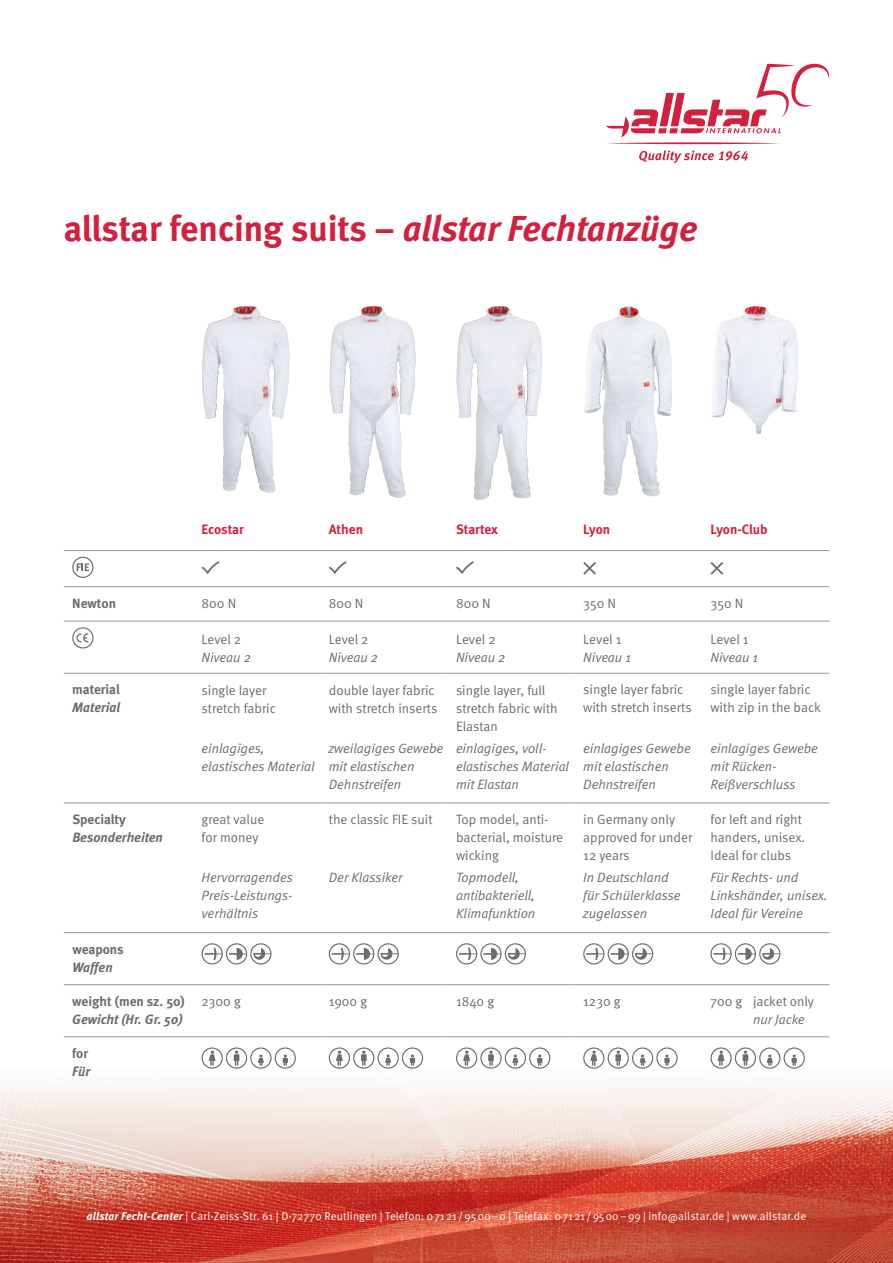
<style>
.page{position:relative;width:893px;height:1263px;background:#fff}
.page>*{position:absolute;margin:0;border:0;box-sizing:border-box;transform-origin:0 0}
.t1{font:700 36px "Meta";letter-spacing:-.005em;color:#d1213e}
.t2{font:italic 13.5px/18px "Meta Normal";color:#6c6d70}
.t3{font:13.5px/18px "Meta Normal";color:#6c6d70}
.t4{font:700 13.5px "Meta";color:#6c6d70}
.t5{font:italic 700 13.5px "Meta";color:#6c6d70}
.t6{font:700 13.5px "Meta";letter-spacing:-.005em;color:#d1213e}
.t7{font:11.25px "Meta Normal";letter-spacing:.015em;color:#fff}
.s1{font-style:italic}
.s2{font-family:"Meta";font-weight:700;font-style:italic}
</style>
<div class="page">
<img style="left:0;top:1036px;width:893px;height:227px">
<hr style="left:64px;top:550px;width:129px;height:1px;background:#939598">
<hr style="left:193px;top:550px;width:127px;height:1px;background:#939598">
<hr style="left:320px;top:550px;width:127px;height:1px;background:#939598">
<hr style="left:447px;top:550px;width:128px;height:1px;background:#939598">
<hr style="left:575px;top:550px;width:127px;height:1px;background:#939598">
<hr style="left:702px;top:550px;width:127px;height:1px;background:#939598">
<hr style="left:64px;top:586px;width:129px;height:1px;background:#939598">
<hr style="left:193px;top:586px;width:127px;height:1px;background:#939598">
<hr style="left:320px;top:586px;width:127px;height:1px;background:#939598">
<hr style="left:447px;top:586px;width:128px;height:1px;background:#939598">
<hr style="left:575px;top:586px;width:127px;height:1px;background:#939598">
<hr style="left:702px;top:586px;width:127px;height:1px;background:#939598">
<hr style="left:64px;top:621px;width:129px;height:1px;background:#939598">
<hr style="left:193px;top:621px;width:127px;height:1px;background:#939598">
<hr style="left:320px;top:621px;width:127px;height:1px;background:#939598">
<hr style="left:447px;top:621px;width:128px;height:1px;background:#939598">
<hr style="left:575px;top:621px;width:127px;height:1px;background:#939598">
<hr style="left:702px;top:621px;width:127px;height:1px;background:#939598">
<hr style="left:64px;top:673px;width:129px;height:1px;background:#939598">
<hr style="left:193px;top:673px;width:127px;height:1px;background:#939598">
<hr style="left:320px;top:673px;width:127px;height:1px;background:#939598">
<hr style="left:447px;top:673px;width:128px;height:1px;background:#939598">
<hr style="left:575px;top:673px;width:127px;height:1px;background:#939598">
<hr style="left:702px;top:673px;width:127px;height:1px;background:#939598">
<hr style="left:64px;top:802px;width:129px;height:1px;background:#939598">
<hr style="left:193px;top:802px;width:127px;height:1px;background:#939598">
<hr style="left:320px;top:802px;width:127px;height:1px;background:#939598">
<hr style="left:447px;top:802px;width:128px;height:1px;background:#939598">
<hr style="left:575px;top:802px;width:127px;height:1px;background:#939598">
<hr style="left:702px;top:802px;width:127px;height:1px;background:#939598">
<hr style="left:64px;top:932px;width:129px;height:1px;background:#939598">
<hr style="left:193px;top:932px;width:127px;height:1px;background:#939598">
<hr style="left:320px;top:932px;width:127px;height:1px;background:#939598">
<hr style="left:447px;top:932px;width:128px;height:1px;background:#939598">
<hr style="left:575px;top:932px;width:127px;height:1px;background:#939598">
<hr style="left:702px;top:932px;width:127px;height:1px;background:#939598">
<hr style="left:64px;top:984px;width:129px;height:1px;background:#939598">
<hr style="left:193px;top:984px;width:127px;height:1px;background:#939598">
<hr style="left:320px;top:984px;width:127px;height:1px;background:#939598">
<hr style="left:447px;top:984px;width:128px;height:1px;background:#939598">
<hr style="left:575px;top:984px;width:127px;height:1px;background:#939598">
<hr style="left:702px;top:984px;width:127px;height:1px;background:#939598">
<hr style="left:64px;top:1036px;width:129px;height:1px;background:#939598">
<hr style="left:193px;top:1036px;width:127px;height:1px;background:#939598">
<hr style="left:320px;top:1036px;width:127px;height:1px;background:#939598">
<hr style="left:447px;top:1036px;width:128px;height:1px;background:#939598">
<hr style="left:575px;top:1036px;width:127px;height:1px;background:#939598">
<hr style="left:702px;top:1036px;width:127px;height:1px;background:#939598">
<svg style="left:72px;top:557px;width:22px;height:21px"></svg>
<svg style="left:201px;top:561px;width:19px;height:13px"></svg>
<svg style="left:329px;top:561px;width:18px;height:13px"></svg>
<svg style="left:456px;top:561px;width:18px;height:13px"></svg>
<svg style="left:583px;top:562px;width:13px;height:13px"></svg>
<svg style="left:710px;top:562px;width:13px;height:13px"></svg>
<svg style="left:72px;top:627px;width:22px;height:21px"></svg>
<svg style="left:202px;top:943px;width:70px;height:21px"></svg>
<svg style="left:329px;top:943px;width:70px;height:21px"></svg>
<svg style="left:456px;top:943px;width:70px;height:21px"></svg>
<svg style="left:583px;top:943px;width:70px;height:21px"></svg>
<svg style="left:710px;top:943px;width:70px;height:21px"></svg>
<svg style="left:201px;top:1047px;width:95px;height:22px"></svg>
<svg style="left:329px;top:1047px;width:94px;height:22px"></svg>
<svg style="left:456px;top:1047px;width:94px;height:22px"></svg>
<svg style="left:583px;top:1047px;width:95px;height:22px"></svg>
<svg style="left:710px;top:1047px;width:95px;height:22px"></svg>
<svg style="left:639px;top:150px;width:109px;height:13px"></svg>
<svg style="left:606px;top:64px;width:223px;height:80px"></svg>
<img style="left:223px;top:338px;width:53px;height:155px">
<img style="left:202px;top:306px;width:69px;height:128px">
<img style="left:348px;top:337px;width:58px;height:161px">
<img style="left:330px;top:306px;width:69px;height:128px">
<img style="left:474px;top:336px;width:56px;height:164px">
<img style="left:457px;top:306px;width:68px;height:128px">
<img style="left:603px;top:331px;width:57px;height:165px">
<img style="left:584px;top:306px;width:46px;height:107px">
<img style="left:711px;top:306px;width:50px;height:128px">
<h1 class="t1" style="left:64px;top:207px;width:635px">allstar fencing suits – <span class="s1">allstar Fechtanzüge</span></h1>
<p class="t6" style="left:202px;top:521px;width:44px">Ecostar</p>
<p class="t6" style="left:329px;top:521px;width:36px">Athen</p>
<p class="t6" style="left:456px;top:521px;width:43px">Startex</p>
<p class="t6" style="left:583px;top:521px;width:28px">Lyon</p>
<p class="t6" style="left:710px;top:521px;width:59px">Lyon-Club</p>
<p class="t4" style="left:72px;top:595px;width:45px">Newton</p>
<p class="t3" style="left:202px;top:594px;width:36px">800 N</p>
<p class="t3" style="left:329px;top:594px;width:36px">800 N</p>
<p class="t3" style="left:456px;top:594px;width:36px">800 N</p>
<p class="t3" style="left:583px;top:594px;width:34px">350 N</p>
<p class="t3" style="left:710px;top:594px;width:34px">350 N</p>
<p class="t3" style="left:202px;top:630px;width:41px">Level 2</p>
<p class="t2" style="left:202px;top:648px;width:51px">Niveau 2</p>
<p class="t3" style="left:329px;top:630px;width:41px">Level 2</p>
<p class="t2" style="left:329px;top:648px;width:51px">Niveau 2</p>
<p class="t3" style="left:456px;top:630px;width:41px">Level 2</p>
<p class="t2" style="left:456px;top:648px;width:51px">Niveau 2</p>
<p class="t3" style="left:583px;top:630px;width:40px">Level 1</p>
<p class="t2" style="left:583px;top:648px;width:49px">Niveau 1</p>
<p class="t3" style="left:710px;top:630px;width:40px">Level 1</p>
<p class="t2" style="left:710px;top:648px;width:49px">Niveau 1</p>
<p class="t4" style="left:72px;top:682px;width:49px">material</p>
<p class="t5" style="left:72px;top:700px;width:49px">Material</p>
<p class="t4" style="left:72px;top:811px;width:55px">Specialty</p>
<p class="t5" style="left:72px;top:829px;width:92px">Besonderheiten</p>
<p class="t4" style="left:72px;top:941px;width:53px">weapons</p>
<p class="t5" style="left:72px;top:959px;width:42px">Waffen</p>
<p class="t4" style="left:72px;top:993px;width:114px">weight (men sz. 50)</p>
<p class="t5" style="left:72px;top:1011px;width:112px">Gewicht (Hr. Gr. 50)</p>
<p class="t4" style="left:72px;top:1045px;width:17px">for</p>
<p class="t5" style="left:72px;top:1063px;width:19px">Für</p>
<p class="t3" style="left:202px;top:681px;width:76px">single layer stretch fabric</p>
<p class="t2" style="left:202px;top:739px;width:115px">einlagiges, elastisches Material</p>
<p class="t3" style="left:202px;top:810px;width:64px">great value for money</p>
<p class="t2" style="left:202px;top:868px;width:93px;text-align:justify">Hervorragendes Preis-Leistungs&shy;verhältnis</p>
<p class="t3" style="left:329px;top:681px;width:110px">double layer fabric with stretch inserts</p>
<p class="t2" style="left:329px;top:739px;width:116px">zweilagiges Gewebe mit elastischen<br>Dehnstreifen</p>
<p class="t3" style="left:329px;top:810px;width:105px">the classic FIE suit</p>
<p class="t2" style="left:329px;top:868px;width:75px">Der Klassiker</p>
<p class="t3" style="left:456px;top:681px;width:103px">single layer, full stretch fabric with<br>Elastan</p>
<p class="t2" style="left:456px;top:739px;width:115px">einlagiges, voll&shy;elastisches Material mit Elastan</p>
<p class="t3" style="left:456px;top:810px;width:109px">Top model, anti&shy;bacterial, moisture wicking</p>
<p class="t2" style="left:456px;top:868px;width:81px">Topmodell, antibakteriell,<br>Klimafunktion</p>
<p class="t3" style="left:583px;top:681px;width:110px">single layer fabric with stretch inserts</p>
<p class="t2" style="left:583px;top:739px;width:109px">einlagiges Gewebe mit elastischen<br>Dehnstreifen</p>
<p class="t3" style="left:583px;top:810px;width:110px">in Germany only approved for under<br>12 years</p>
<p class="t2" style="left:583px;top:868px;width:99px">In Deutschland für Schülerklasse zugelassen</p>
<p class="t3" style="left:710px;top:681px;width:112px">single layer fabric with zip in the back</p>
<p class="t2" style="left:710px;top:739px;width:109px">einlagiges Gewebe mit Rücken-<br>Reißverschluss</p>
<p class="t3" style="left:710px;top:810px;width:96px">for left and right handers, unisex.<br>Ideal for clubs</p>
<p class="t2" style="left:710px;top:868px;width:118px">Für Rechts- und<br>Linkshänder, unisex.<br>Ideal für Vereine</p>
<p class="t3" style="left:202px;top:992px;width:41px">2300 g</p>
<p class="t3" style="left:329px;top:992px;width:40px">1900 g</p>
<p class="t3" style="left:456px;top:992px;width:40px">1840 g</p>
<p class="t3" style="left:583px;top:992px;width:39px">1230 g</p>
<p class="t3" style="left:710px;top:992px;width:105px">700 g jacket only</p>
<p class="t2" style="left:753px;top:1010px;width:53px">nur Jacke</p>
<p class="t7" style="left:87px;top:1210px;width:721px"><span class="s2">allstar Fecht-Center</span> | Carl-Zeiss-Str. 61 | D-72770 Reutlingen | Telefon: 071 21 /95 00–0 | Telefax: 071 21 /9500–99 | info@allstar.de | www.allstar.de</p>
</div>
